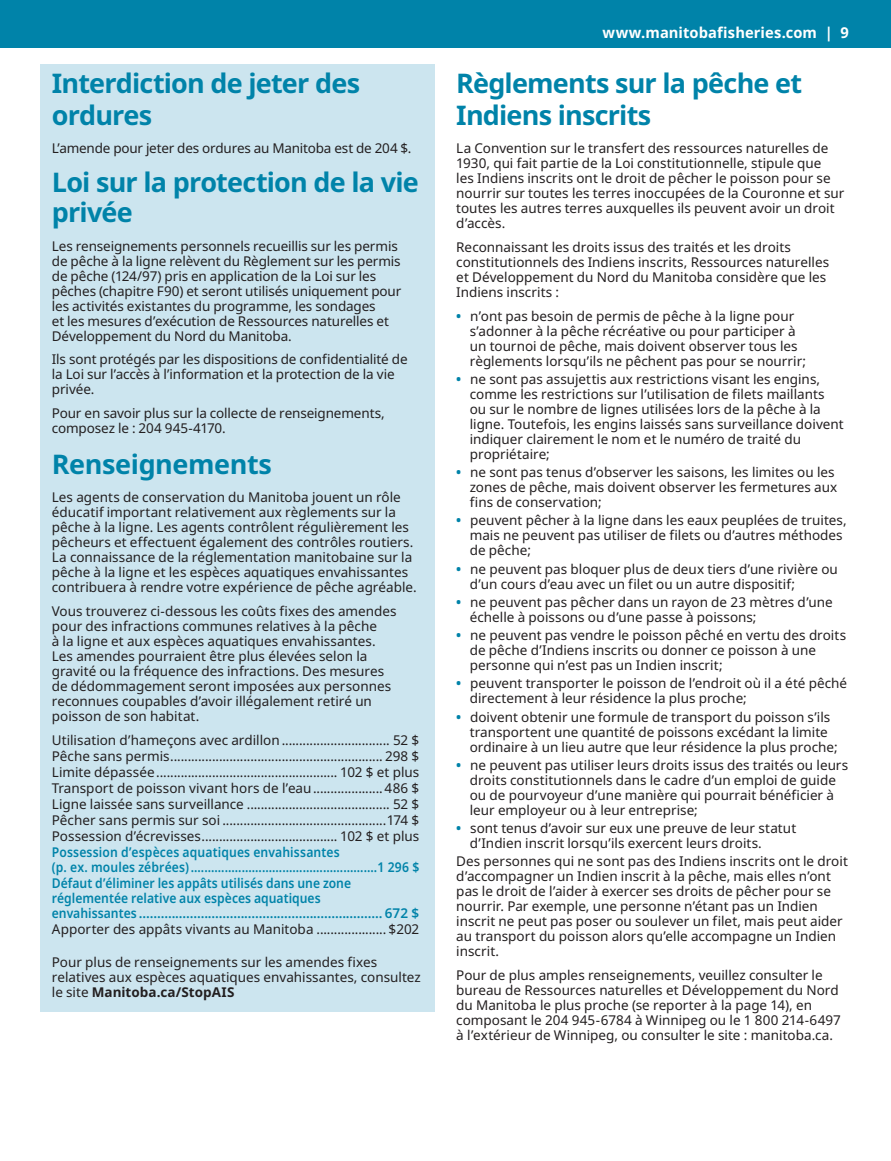
<style>
.page{position:relative;width:891px;height:1161px;background:#fff}
.page>*{position:absolute;margin:0;border:0;box-sizing:border-box;transform-origin:0 0}
.Headline{font:700 27px/32.4px "Noto Sans";letter-spacing:-.03em;color:#0083a9}
.t1{font:700 15px "Noto Sans";letter-spacing:.005em;color:#fff}
.Body_Copy{font:13.5px/15px "Noto Sans";color:#231f20}
.Body_Copy-2{font:600 13.5px/15px "Noto Sans";letter-spacing:.005em;color:#0083a9;scale:.9 1}
.s1{font-weight:700}
.s2{font-weight:700;color:#0083a9}
</style>
<div class="page">
<div style="left:0;top:0;width:891px;height:48px;background:#0083a9"></div>
<div style="left:40px;top:64px;width:395px;height:947px;background:#cce5ef"></div>
<p class="Headline" style="left:52px;top:67px;width:310px">Interdiction de jeter des ordures</p>
<p class="Body_Copy" style="left:52px;top:141px;width:361px">L’amende pour jeter des ordures au Manitoba est de 204 $.</p>
<p class="Headline" style="left:52px;top:168px;width:369px;line-height:30px">Loi sur la protection de la vie privée</p>
<p class="Body_Copy" style="left:52px;top:239px;width:351px">Les renseignements personnels recueillis sur les permis de pêche à la ligne relèvent du Règlement sur les permis de pêche (124/97) pris en application de la Loi sur les pêches (chapitre F90) et seront utilisés uniquement pour les activités existantes du programme, les sondages<br>et les mesures d’exécution de Ressources naturelles et Développement du Nord du Manitoba.</p>
<p class="Body_Copy" style="left:52px;top:352px;width:357px">Ils sont protégés par les dispositions de confidentialité de la Loi sur l’accès à l’information et la protection de la vie privée.</p>
<p class="Body_Copy" style="left:52px;top:406px;width:334px">Pour en savoir plus sur la collecte de renseignements, composez le : 204 945-4170.</p>
<p class="Headline" style="left:52px;top:449px;width:222px">Renseignements</p>
<p class="Body_Copy" style="left:52px;top:490px;width:366px">Les agents de conservation du Manitoba jouent un rôle éducatif important relativement aux règlements sur la pêche à la ligne. Les agents contrôlent régulièrement les pêcheurs et effectuent également des contrôles routiers.<br>La connaissance de la réglementation manitobaine sur la pêche à la ligne et les espèces aquatiques envahissantes contribuera à rendre votre expérience de pêche agréable.</p>
<p class="Body_Copy" style="left:52px;top:604px;width:346px">Vous trouverez ci-dessous les coûts fixes des amendes pour des infractions communes relatives à la pêche<br>à la ligne et aux espèces aquatiques envahissantes.<br>Les amendes pourraient être plus élevées selon la gravité ou la fréquence des infractions. Des mesures de dédommagement seront imposées aux personnes reconnues coupables d’avoir illégalement retiré un poisson de son habitat.</p>
<p class="Body_Copy" style="left:52px;top:733px;width:369px">Utilisation d’hameçons avec ardillon............................... 52 $</p>
<p class="Body_Copy" style="left:52px;top:749px;width:369px">Pêche sans permis............................................................. 298 $</p>
<p class="Body_Copy" style="left:52px;top:765px;width:369px">Limite dépassée.................................................... 102 $ et plus</p>
<p class="Body_Copy" style="left:52px;top:781px;width:369px">Transport de poisson vivant hors de l’eau....................486 $</p>
<p class="Body_Copy" style="left:52px;top:797px;width:369px">Ligne laissée sans surveillance ......................................... 52 $</p>
<p class="Body_Copy" style="left:52px;top:813px;width:369px">Pêcher sans permis sur soi ...............................................174 $</p>
<p class="Body_Copy" style="left:52px;top:829px;width:369px">Possession d’écrevisses....................................... 102 $ et plus</p>
<p class="Body_Copy-2" style="left:52px;top:845px;width:410px">Possession d’espèces aquatiques envahissantes<br>(p. ex. moules zébrées).......................................................1 296 $</p>
<p class="Body_Copy-2" style="left:52px;top:876px;width:410px">Défaut d’éliminer les appâts utilisés dans une zone réglementée relative aux espèces aquatiques<br>envahissantes ................................................................... 672 $</p>
<p class="Body_Copy" style="left:52px;top:922px;width:369px">Apporter des appâts vivants au Manitoba .................... $202</p>
<p class="Body_Copy" style="left:52px;top:955px;width:371px">Pour plus de renseignements sur les amendes fixes relatives aux espèces aquatiques envahissantes, consultez le site <span class="s1">Manitoba.ca/StopAIS</span></p>
<p class="t1" style="left:603px;top:22px;width:248px">www.manitobafisheries.com | 9</p>
<p class="Headline" style="left:456px;top:67px;width:347px">Règlements sur la pêche et<br>Indiens inscrits</p>
<p class="Body_Copy" style="left:456px;top:141px;width:390px">La Convention sur le transfert des ressources naturelles de 1930, qui fait partie de la Loi constitutionnelle, stipule que<br>les Indiens inscrits ont le droit de pêcher le poisson pour se nourrir sur toutes les terres inoccupées de la Couronne et sur toutes les autres terres auxquelles ils peuvent avoir un droit d’accès.</p>
<p class="Body_Copy" style="left:456px;top:240px;width:374px">Reconnaissant les droits issus des traités et les droits constitutionnels des Indiens inscrits, Ressources naturelles et Développement du Nord du Manitoba considère que les Indiens inscrits :</p>
<p class="Body_Copy" style="left:470px;top:309px;width:338px;text-indent:-13px"><span class="s2">•</span> n’ont pas besoin de permis de pêche à la ligne pour s’adonner à la pêche récréative ou pour participer à un tournoi de pêche, mais doivent observer tous les règlements lorsqu’ils ne pêchent pas pour se nourrir;</p>
<p class="Body_Copy" style="left:470px;top:372px;width:376px;text-indent:-13px"><span class="s2">•</span> ne sont pas assujettis aux restrictions visant les engins, comme les restrictions sur l’utilisation de filets maillants ou sur le nombre de lignes utilisées lors de la pêche à la ligne. Toutefois, les engins laissés sans surveillance doivent indiquer clairement le nom et le numéro de traité du propriétaire;</p>
<p class="Body_Copy" style="left:470px;top:465px;width:369px;text-indent:-13px"><span class="s2">•</span> ne sont pas tenus d’observer les saisons, les limites ou les zones de pêche, mais doivent observer les fermetures aux fins de conservation;</p>
<p class="Body_Copy" style="left:470px;top:513px;width:379px;text-indent:-13px"><span class="s2">•</span> peuvent pêcher à la ligne dans les eaux peuplées de truites, mais ne peuvent pas utiliser de filets ou d’autres méthodes de pêche;</p>
<p class="Body_Copy" style="left:470px;top:562px;width:370px;text-indent:-13px"><span class="s2">•</span> ne peuvent pas bloquer plus de deux tiers d’une rivière ou d’un cours d’eau avec un filet ou un autre dispositif;</p>
<p class="Body_Copy" style="left:470px;top:595px;width:365px;text-indent:-13px"><span class="s2">•</span> ne peuvent pas pêcher dans un rayon de 23 mètres d’une échelle à poissons ou d’une passe à poissons;</p>
<p class="Body_Copy" style="left:470px;top:628px;width:378px;text-indent:-13px"><span class="s2">•</span> ne peuvent pas vendre le poisson pêché en vertu des droits de pêche d’Indiens inscrits ou donner ce poisson à une personne qui n’est pas un Indien inscrit;</p>
<p class="Body_Copy" style="left:470px;top:676px;width:379px;text-indent:-13px"><span class="s2">•</span> peuvent transporter le poisson de l’endroit où il a été pêché directement à leur résidence la plus proche;</p>
<p class="Body_Copy" style="left:470px;top:710px;width:369px;text-indent:-13px"><span class="s2">•</span> doivent obtenir une formule de transport du poisson s’ils transportent une quantité de poissons excédant la limite ordinaire à un lieu autre que leur résidence la plus proche;</p>
<p class="Body_Copy" style="left:470px;top:758px;width:380px;text-indent:-13px"><span class="s2">•</span> ne peuvent pas utiliser leurs droits issus des traités ou leurs droits constitutionnels dans le cadre d’un emploi de guide ou de pourvoyeur d’une manière qui pourrait bénéficier à leur employeur ou à leur entreprise;</p>
<p class="Body_Copy" style="left:470px;top:821px;width:328px;text-indent:-13px"><span class="s2">•</span> sont tenus d’avoir sur eux une preuve de leur statut d’Indien inscrit lorsqu’ils exercent leurs droits.</p>
<p class="Body_Copy" style="left:456px;top:854px;width:393px">Des personnes qui ne sont pas des Indiens inscrits ont le droit d’accompagner un Indien inscrit à la pêche, mais elles n’ont pas le droit de l’aider à exercer ses droits de pêcher pour se nourrir. Par exemple, une personne n’étant pas un Indien inscrit ne peut pas poser ou soulever un filet, mais peut aider au transport du poisson alors qu’elle accompagne un Indien inscrit.</p>
<p class="Body_Copy" style="left:456px;top:968px;width:386px">Pour de plus amples renseignements, veuillez consulter le bureau de Ressources naturelles et Développement du Nord du Manitoba le plus proche (se reporter à la page 14), en composant le 204 945-6784 à Winnipeg ou le 1 800 214-6497 à l’extérieur de Winnipeg, ou consulter le site : manitoba.ca.</p>
</div>
